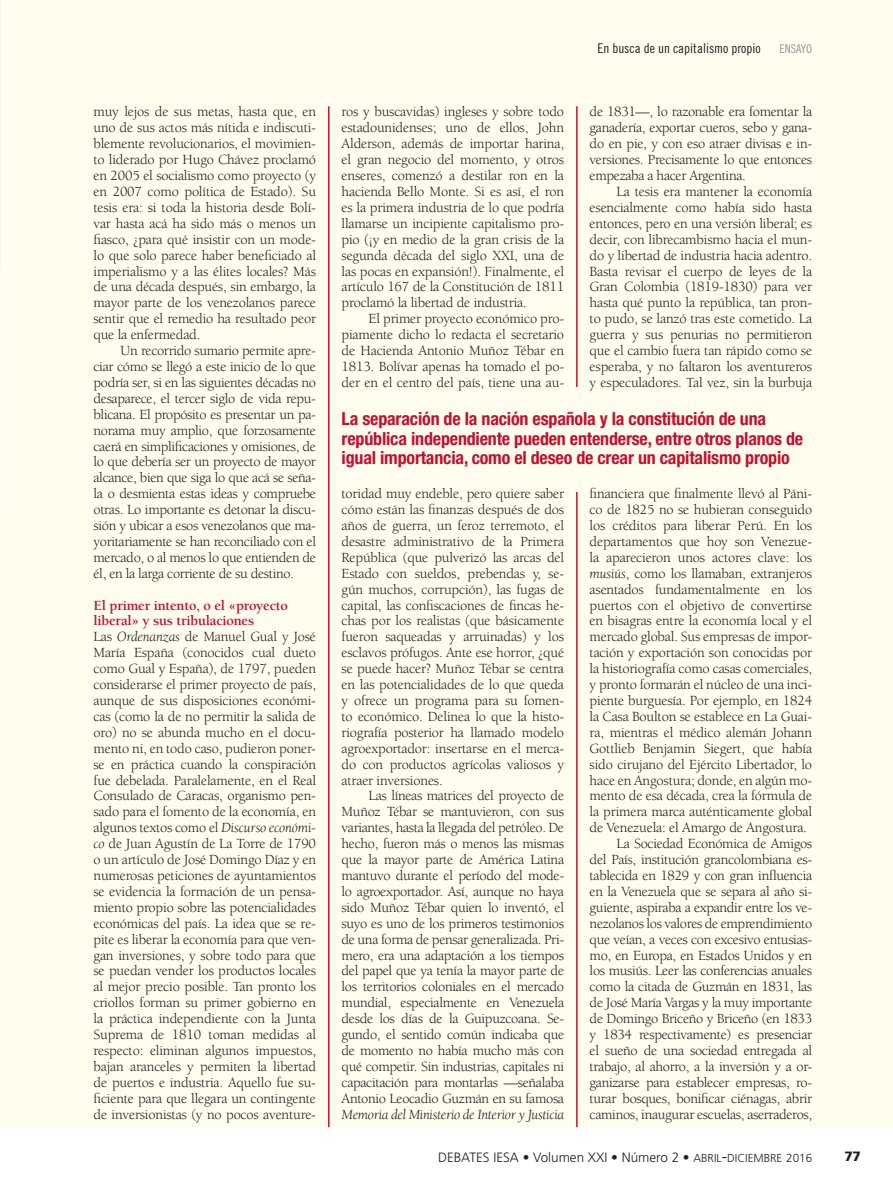
<style>
.page{position:relative;width:893px;height:1191px;background:#fff}
.page>*{position:absolute;margin:0;border:0;box-sizing:border-box;transform-origin:0 0}
.t1{font:700 condensed 18px/19.5px "Helvetica Neue";letter-spacing:-.01em;color:#c3102f}
.t2{font:14.4px/15.9px "Berkeley Std";letter-spacing:-.015em;color:#231f20;text-align:justify}
.Heading_1{font:700 14.4px/15.9px "Berkeley Std";letter-spacing:-.015em;color:#c3102f}
.t3{font:300 13.5px "Frutiger";color:#231f20}
.t4{font:13.5px "Trade Gothic LT Std Cn 18";color:#231f20}
.t5{font:900 13.5px "Frutiger";color:#231f20}
.t6{font:12px "Trade Gothic LT Std Cn 18";color:#939598}
.s1{font-style:italic}
.s2{font-size:11.55px}
.s3{font-size:16.5px}
.s4{font-size:11.7px}
</style>
<div class="page">
<div style="left:0;top:0;width:893px;height:1127px;background:#fffdee"></div>
<hr style="left:328px;top:106px;width:2px;height:1021px;background:#c3102f">
<hr style="left:576px;top:106px;width:2px;height:1021px;background:#c3102f">
<p class="t2" style="left:94px;top:104px;width:224px">muy lejos de sus metas, hasta que, en uno de sus actos más nítida e indiscuti&shy;blemente revolucionarios, el movimien&shy;to liderado por Hugo Chávez proclamó en 2005 el socialismo como proyecto (y en 2007 como política de Estado). Su tesis era: si toda la historia desde Bolí&shy;var hasta acá ha sido más o menos un fiasco, ¿para qué insistir con un mode&shy;lo que solo parece haber beneficiado al imperialismo y a las élites locales? Más de una década después, sin embargo, la mayor parte de los venezolanos parece sentir que el remedio ha resultado peor que la enfermedad.</p>
<p class="t2" style="left:94px;top:343px;width:224px;text-indent:27px">Un recorrido sumario permite apre&shy;ciar cómo se llegó a este inicio de lo que podría ser, si en las siguientes décadas no desaparece, el tercer siglo de vida repu&shy;blicana. El propósito es presentar un pa&shy;norama muy amplio, que forzosamente caerá en simplificaciones y omisiones, de lo que debería ser un proyecto de mayor alcance, bien que siga lo que acá se seña&shy;la o desmienta estas ideas y compruebe otras. Lo importante es detonar la discu&shy;sión y ubicar a esos venezolanos que ma&shy;yoritariamente se han reconciliado con el mercado, o al menos lo que entienden de él, en la larga corriente de su destino.</p>
<p class="Heading_1" style="left:94px;top:597px;width:196px">El primer intento, o el «proyecto liberal» y sus tribulaciones</p>
<p class="t2" style="left:94px;top:629px;width:224px">Las <span class="s1">Ordenanzas</span> de Manuel Gual y José María España (conocidos cual dueto como Gual y España), de 1797, pueden considerarse el primer proyecto de país, aunque de sus disposiciones económi&shy;cas (como la de no permitir la salida de oro) no se abunda mucho en el docu&shy;mento ni, en todo caso, pudieron poner&shy;se en práctica cuando la conspiración fue debelada. Paralelamente, en el Real Consulado de Caracas, organismo pen&shy;sado para el fomento de la economía, en algunos textos como el <span class="s1">Discurso económi&shy;co</span> de Juan Agustín de La Torre de 1790 o un artículo de José Domingo Díaz y en numerosas peticiones de ayuntamientos se evidencia la formación de un pensa&shy;miento propio sobre las potencialidades económicas del país. La idea que se re&shy;pite es liberar la economía para que ven&shy;gan inversiones, y sobre todo para que se puedan vender los productos locales al mejor precio posible. Tan pronto los criollos forman su primer gobierno en la práctica independiente con la Junta Suprema de 1810 toman medidas al respecto: eliminan algunos impuestos, bajan aranceles y permiten la libertad de puertos e industria. Aquello fue su&shy;ficiente para que llegara un contingente de inversionistas (y no pocos aventure-</p>
<p class="t2" style="left:342px;top:104px;width:224px">ros y buscavidas) ingleses y sobre todo estadounidenses; uno de ellos, John Alderson, además de importar harina, el gran negocio del momento, y otros enseres, comenzó a destilar ron en la hacienda Bello Monte. Si es así, el ron es la primera industria de lo que podría llamarse un incipiente capitalismo pro&shy;pio (¡y en medio de la gran crisis de la segunda década del siglo XXI, una de las pocas en expansión!). Finalmente, el artículo 167 de la Constitución de 1811 proclamó la libertad de industria.</p>
<p class="t2" style="left:342px;top:311px;width:224px;text-indent:27px">El primer proyecto económico pro&shy;piamente dicho lo redacta el secretario de Hacienda Antonio Muñoz Tébar en 1813. Bolívar apenas ha tomado el po&shy;der en el centro del país, tiene una au-</p>
<p class="t4" style="left:597px;top:40px;width:165px">En busca de un capitalismo propio</p>
<p class="t6" style="left:779px;top:42px;width:34px">ENSAYO</p>
<p class="t2" style="left:590px;top:104px;width:224px">de 1831—, lo razonable era fomentar la ganadería, exportar cueros, sebo y gana&shy;do en pie, y con eso atraer divisas e in&shy;versiones. Precisamente lo que entonces empezaba a hacer Argentina.</p>
<p class="t2" style="left:590px;top:184px;width:224px;text-indent:27px">La tesis era mantener la economía esencialmente como había sido hasta entonces, pero en una versión liberal; es decir, con librecambismo hacia el mun&shy;do y libertad de industria hacia adentro.<br>Basta revisar el cuerpo de leyes de la Gran Colombia (1819-1830) para ver hasta qué punto la república, tan pron&shy;to pudo, se lanzó tras este cometido. La guerra y sus penurias no permitieron que el cambio fuera tan rápido como se esperaba, y no faltaron los aventureros y especuladores. Tal vez, sin la burbuja</p>
<p class="t1" style="left:342px;top:409px;width:463px">La separación de la nación española y la constitución de una república independiente pueden entenderse, entre otros planos de igual importancia, como el deseo de crear un capitalismo propio</p>
<p class="t2" style="left:342px;top:486px;width:224px">toridad muy endeble, pero quiere saber cómo están las finanzas después de dos años de guerra, un feroz terremoto, el desastre administrativo de la Primera República (que pulverizó las arcas del Estado con sueldos, prebendas y, se&shy;gún muchos, corrupción), las fugas de capital, las confiscaciones de fincas he&shy;chas por los realistas (que básicamente fueron saqueadas y arruinadas) y los esclavos prófugos. Ante ese horror, ¿qué se puede hacer? Muñoz Tébar se centra en las potencialidades de lo que queda y ofrece un programa para su fomen&shy;to económico. Delinea lo que la histo&shy;riografía posterior ha llamado modelo agroexportador: insertarse en el merca&shy;do con productos agrícolas valiosos y atraer inversiones.</p>
<p class="t2" style="left:342px;top:788px;width:224px;text-indent:27px">Las líneas matrices del proyecto de Muñoz Tébar se mantuvieron, con sus variantes, hasta la llegada del petróleo. De hecho, fueron más o menos las mismas que la mayor parte de América Latina mantuvo durante el período del mode&shy;lo agroexportador. Así, aunque no haya sido Muñoz Tébar quien lo inventó, el suyo es uno de los primeros testimonios de una forma de pensar generalizada. Pri&shy;mero, era una adaptación a los tiempos del papel que ya tenía la mayor parte de los territorios coloniales en el mercado mundial, especialmente en Venezuela desde los días de la Guipuzcoana. Se&shy;gundo, el sentido común indicaba que de momento no había mucho más con qué competir. Sin industrias, capitales ni capacitación para montarlas —señalaba Antonio Leocadio Guzmán en su famosa <span class="s1">Memoria del Ministerio de Interior y Justicia</span></p>
<p class="t2" style="left:590px;top:486px;width:224px">financiera que finalmente llevó al Páni&shy;co de 1825 no se hubieran conseguido los créditos para liberar Perú. En los departamentos que hoy son Venezue&shy;la aparecieron unos actores clave: los <span class="s1">musiús</span>, como los llamaban, extranjeros asentados fundamentalmente en los puertos con el objetivo de convertirse en bisagras entre la economía local y el mercado global. Sus empresas de impor&shy;tación y exportación son conocidas por la historiografía como casas comerciales, y pronto formarán el núcleo de una inci&shy;piente burguesía. Por ejemplo, en 1824 la Casa Boulton se establece en La Guai&shy;ra, mientras el médico alemán Johann Gottlieb Benjamin Siegert, que había sido cirujano del Ejército Libertador, lo hace en Angostura; donde, en algún mo&shy;mento de esa década, crea la fórmula de la primera marca auténticamente global de Venezuela: el Amargo de Angostura.</p>
<p class="t2" style="left:590px;top:836px;width:224px;text-indent:27px">La Sociedad Económica de Amigos del País, institución grancolombiana es&shy;tablecida en 1829 y con gran influencia en la Venezuela que se separa al año si&shy;guiente, aspiraba a expandir entre los ve&shy;nezolanos los valores de emprendimiento que veían, a veces con excesivo entusias&shy;mo, en Europa, en Estados Unidos y en los musiús. Leer las conferencias anuales como la citada de Guzmán en 1831, las de José María Vargas y la muy importante de Domingo Briceño y Briceño (en 1833 y 1834 respectivamente) es presenciar el sueño de una sociedad entregada al trabajo, al ahorro, a la inversión y a or&shy;ganizarse para establecer empresas, ro&shy;turar bosques, bonificar ciénagas, abrir caminos, inaugurar escuelas, aserraderos,</p>
<p class="t3" style="left:438px;top:1150px;width:376px">DEBATES IESA • Volumen XXI • Número 2 • <span class="s2">ABRIL</span><span class="s3">-</span><span class="s2">DICIEMBRE</span> <span class="s4">2016</span></p>
<p class="t5" style="left:844px;top:1148px;width:18px">77</p>
</div>
